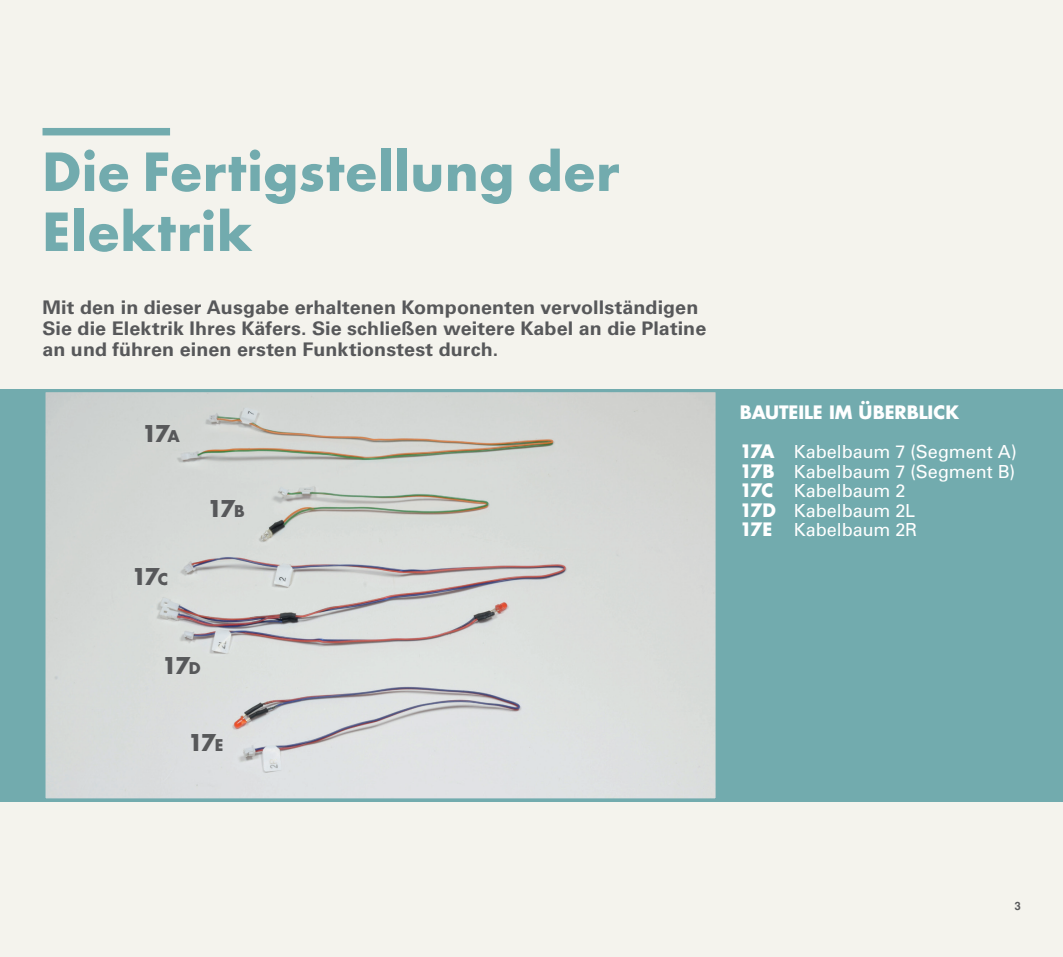
<style>
.page{position:relative;width:1063px;height:957px;background:#f4f3ed}
.page>*{position:absolute;margin:0;border:0;box-sizing:border-box;transform-origin:0 0}
.MONTAGGIO_TITOLO{font:700 51px/60px "Futura Std";letter-spacing:.02em;color:#72abae}
.MONTAGGIO_foto_pezzi{font:700 22.5px "Futura Std";letter-spacing:-.11em;color:#57585a}
.SOMMARIETTO{font:700 18.75px/21px "Univers LT Std";letter-spacing:.005em;color:#57585a;scale:1.05 1}
.MONTAGGIO_PEZZI{font:18px "Univers LT Std";color:#fff}
.ELENCO_PEZZI_TITOLO{font:700 18px "Futura Std";letter-spacing:-.005em;color:#fff}
.t1{font:12px "Coolvetica Rg";color:#57585a}
.s1{font-size:15.75px}
.s2{font-family:"Futura Std";font-weight:700}
</style>
<div class="page">
<div style="left:43px;top:128px;width:127px;height:7px;background:#72abae"></div>
<div style="left:0;top:389px;width:1063px;height:412px;background:#72abae"></div>
<img style="left:47px;top:393px;width:668px;height:404px">
<div style="left:43px;top:389px;width:676px;height:412px;border:3px solid #72abae"></div>
<p class="MONTAGGIO_TITOLO" style="left:43px;top:141px;width:578px">Die Fertigstellung der<br>Elektrik</p>
<p class="SOMMARIETTO" style="left:43px;top:297px;width:634px">Mit den in dieser Ausgabe erhaltenen Komponenten vervollständigen<br>Sie die Elektrik Ihres Käfers. Sie schließen weitere Kabel an die Platine an und führen einen ersten Funktionstest durch.</p>
<p class="MONTAGGIO_foto_pezzi" style="left:142px;top:418px;width:39px">17<span class="s1">A</span></p>
<p class="MONTAGGIO_foto_pezzi" style="left:132px;top:561px;width:38px">17<span class="s1">C</span></p>
<p class="MONTAGGIO_foto_pezzi" style="left:207px;top:493px;width:39px">17<span class="s1">B</span></p>
<p class="MONTAGGIO_foto_pezzi" style="left:162px;top:651px;width:40px">17<span class="s1">D</span></p>
<p class="MONTAGGIO_foto_pezzi" style="left:188px;top:727px;width:37px">17<span class="s1">E</span></p>
<p class="ELENCO_PEZZI_TITOLO" style="left:740px;top:401px;width:221px">BAUTEILE IM ÜBERBLICK</p>
<p class="MONTAGGIO_PEZZI" style="left:740px;top:441px;width:278px"><span class="s2">17A</span> Kabelbaum 7 (Segment A)</p>
<p class="MONTAGGIO_PEZZI" style="left:740px;top:461px;width:277px"><span class="s2">17B</span> Kabelbaum 7 (Segment B)</p>
<p class="MONTAGGIO_PEZZI" style="left:740px;top:480px;width:167px"><span class="s2">17C</span> Kabelbaum 2</p>
<p class="MONTAGGIO_PEZZI" style="left:740px;top:500px;width:177px"><span class="s2">17D</span> Kabelbaum 2L</p>
<p class="MONTAGGIO_PEZZI" style="left:740px;top:519px;width:179px"><span class="s2">17E</span> Kabelbaum 2R</p>
<p class="t1" style="left:1015px;top:898px;width:7px">3</p>
</div>
